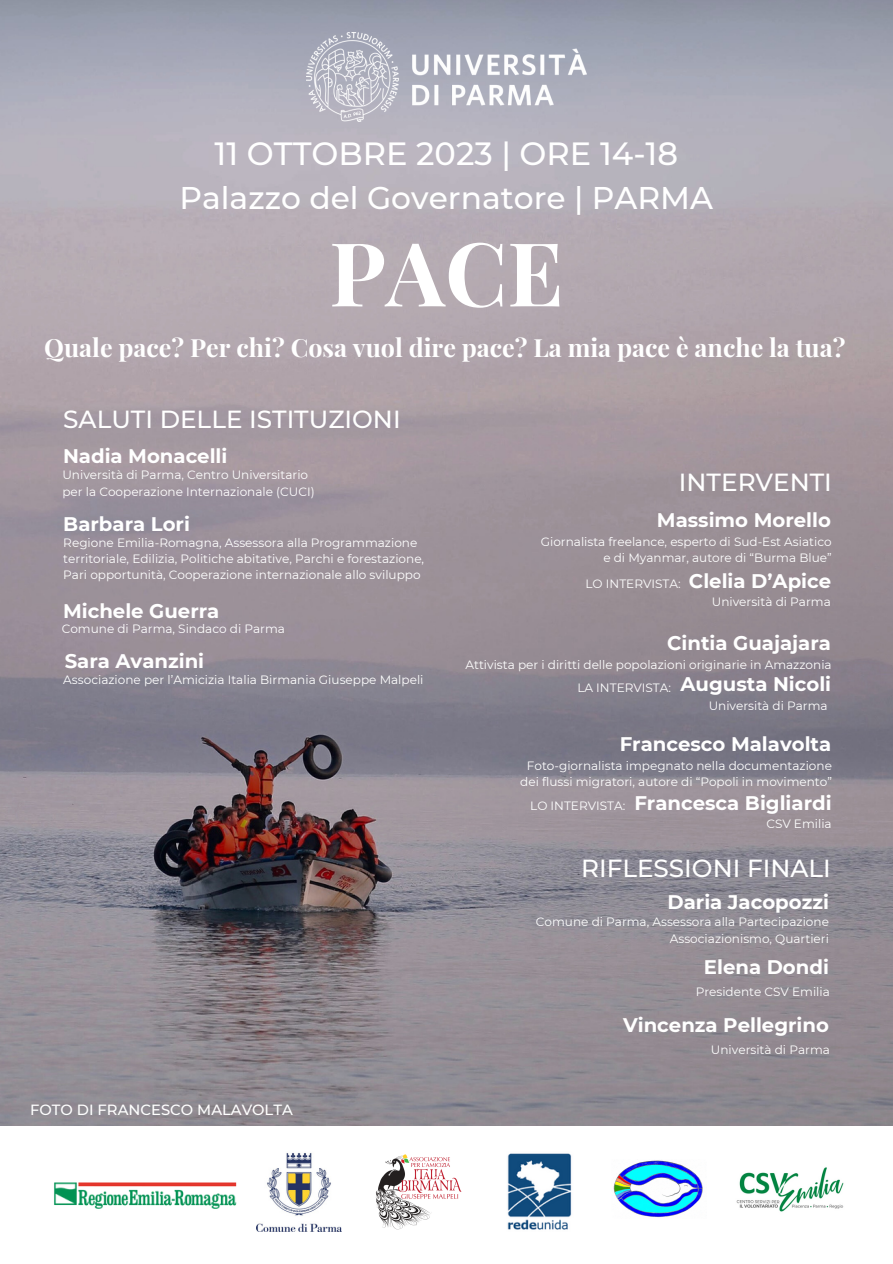
<style>
.page{position:relative;width:893px;height:1264px;background:#fff}
.page>*{position:absolute;margin:0;border:0;box-sizing:border-box;transform-origin:0 0}
.t1{font:700 88.35px "Playfair Display";color:#fff}
.t2{font:500 32.1px "Montserrat";color:#fff}
.t3{font:500 31.35px "Montserrat";color:#fff}
.t4{font:700 25.05px "Playfair Display";color:#fff}
.t5{font:500 24.75px "Montserrat";color:#fff}
.t6{font:700 19.65px "Montserrat";color:#fff}
.t7{font:500 14.7px "Montserrat";color:#fff}
.t8{font:12px "Montserrat";color:#fff}
</style>
<div class="page">
<img style="left:736px;top:1167px;width:108px;height:45px">
<img style="left:54px;top:1182px;width:183px;height:27px">
<img style="left:375px;top:1154px;width:87px;height:76px">
<img style="left:256px;top:1152px;width:85px;height:79px">
<img style="left:507px;top:1153px;width:65px;height:77px">
<img style="left:613px;top:1160px;width:90px;height:58px">
<img style="left:0;top:0;width:892px;height:1125px">
<img style="left:306px;top:32px;width:280px;height:89px">
<p class="t2" style="left:214px;top:134px;width:465px">11 OTTOBRE 2023 | ORE 14-18</p>
<p class="t3" style="left:179px;top:179px;width:535px">Palazzo del Governatore | PARMA</p>
<p class="t1" style="left:329px;top:211px;width:236px">PACE</p>
<p class="t4" style="left:44px;top:330px;width:802px">Quale pace? Per chi? Cosa vuol dire pace? La mia pace è anche la tua?</p>
<p class="t5" style="left:63px;top:403px;width:339px">SALUTI DELLE ISTITUZIONI</p>
<p class="t6" style="left:63px;top:443px;width:166px">Nadia Monacelli</p>
<p class="t8" style="left:62px;top:468px;width:247px">Università di Parma, Centro Universitario</p>
<p class="t8" style="left:62px;top:484px;width:254px">per la Cooperazione Internazionale (CUCI)</p>
<p class="t6" style="left:63px;top:511px;width:128px">Barbara Lori</p>
<p class="t8" style="left:63px;top:535px;width:355px">Regione Emilia-Romagna, Assessora alla Programmazione</p>
<p class="t8" style="left:63px;top:551px;width:362px">territoriale, Edilizia, Politiche abitative, Parchi e forestazione,</p>
<p class="t8" style="left:63px;top:567px;width:359px">Pari opportunità, Cooperazione internazionale allo sviluppo</p>
<p class="t6" style="left:63px;top:599px;width:158px">Michele Guerra</p>
<p class="t8" style="left:62px;top:621px;width:225px">Comune di Parma, Sindaco di Parma</p>
<p class="t6" style="left:65px;top:649px;width:141px">Sara Avanzini</p>
<p class="t8" style="left:63px;top:672px;width:361px">Associazione per l’Amicizia Italia Birmania Giuseppe Malpeli</p>
<p class="t7" style="left:30px;top:1100px;width:264px">FOTO DI FRANCESCO MALAVOLTA</p>
<p class="t5" style="left:679px;top:467px;width:154px">INTERVENTI</p>
<p class="t6" style="left:657px;top:508px;width:175px">Massimo Morello</p>
<p class="t8" style="left:540px;top:534px;width:292px">Giornalista freelance, esperto di Sud-Est Asiatico</p>
<p class="t8" style="left:603px;top:550px;width:230px">e di Myanmar, autore di “Burma Blue”</p>
<p class="t8" style="left:585px;top:576px;width:97px">LO INTERVISTA:</p>
<p class="t6" style="left:689px;top:568px;width:144px">Clelia D’Apice</p>
<p class="t8" style="left:711px;top:594px;width:120px">Università di Parma</p>
<p class="t6" style="left:667px;top:631px;width:165px">Cintia Guajajara</p>
<p class="t8" style="left:465px;top:657px;width:367px">Attivista per i diritti delle popolazioni originarie in Amazzonia</p>
<p class="t6" style="left:680px;top:672px;width:152px">Augusta Nicoli</p>
<p class="t8" style="left:708px;top:698px;width:120px">Università di Parma</p>
<p class="t8" style="left:577px;top:680px;width:95px">LA INTERVISTA:</p>
<p class="t6" style="left:619px;top:732px;width:213px">Francesco Malavolta</p>
<p class="t8" style="left:527px;top:758px;width:306px">Foto-giornalista impegnato nella documentazione</p>
<p class="t8" style="left:520px;top:774px;width:313px">dei flussi migratori, autore di “Popoli in movimento”</p>
<p class="t6" style="left:634px;top:790px;width:199px">Francesca Bigliardi</p>
<p class="t8" style="left:766px;top:816px;width:67px">CSV Emilia</p>
<p class="t5" style="left:581px;top:853px;width:251px">RIFLESSIONI FINALI</p>
<p class="t6" style="left:667px;top:889px;width:163px">Daria Jacopozzi</p>
<p class="t8" style="left:536px;top:914px;width:294px">Comune di Parma, Assessora alla Partecipazione</p>
<p class="t8" style="left:669px;top:931px;width:161px">Associazionismo, Quartieri</p>
<p class="t6" style="left:703px;top:955px;width:126px">Elena Dondi</p>
<p class="t8" style="left:695px;top:984px;width:136px">Presidente CSV Emilia</p>
<p class="t6" style="left:623px;top:1012px;width:207px">Vincenza Pellegrino</p>
<p class="t8" style="left:710px;top:1042px;width:120px">Università di Parma</p>
<p class="t8" style="left:530px;top:798px;width:97px">LO INTERVISTA:</p>
</div>
